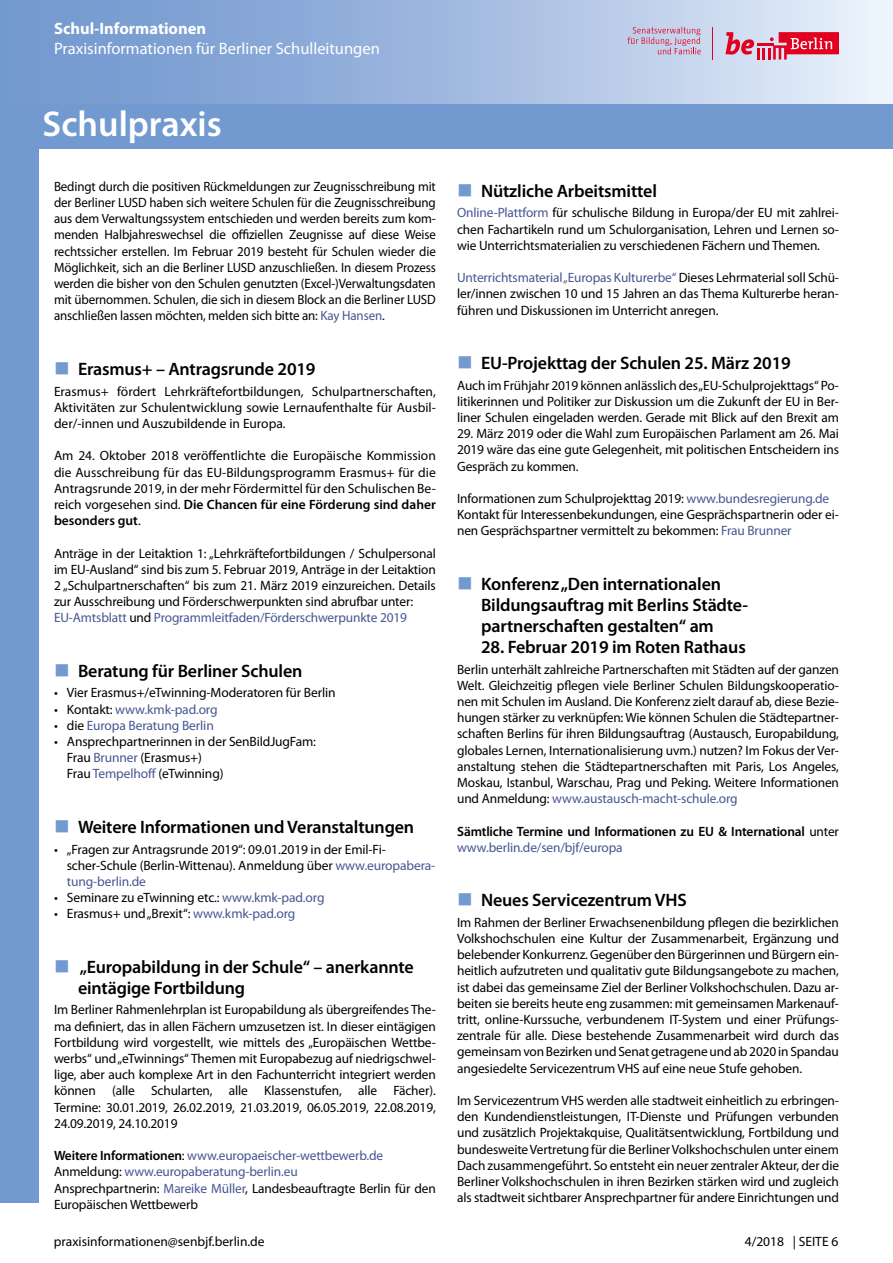
<style>
.page{position:relative;width:893px;height:1263px;background:#fff}
.page>*{position:absolute;margin:0;border:0;box-sizing:border-box;transform-origin:0 0}
.t1{font:600 36px "Myriad Pro";color:#fff}
.t2{font:600 18px/21px "Myriad Pro";letter-spacing:-.01em;color:#000}
.t3{font:16.5px "Myriad Pro";color:#fff}
.t4{font:700 16.5px "Myriad Pro";color:#fff}
.t5{font:13.5px/16.2px "Myriad Pro";letter-spacing:-.01em;color:#000;text-align:justify}
.t6{font:13.5px/16.2px "Myriad Pro";letter-spacing:-.01em;color:#000;text-align:justify;scale:.96 1}
.t7{font:600 13.5px/16.2px "Myriad Pro";letter-spacing:-.01em;color:#000}
.t8{font:13.5px "Myriad Pro";letter-spacing:-.01em;color:#465792}
.s1{color:#465792}
.s2{color:#739ad0}
.s3{font-weight:600}
.s4{color:#000}
.s5{font-weight:400}
.s6{font-weight:400;color:#465792}
</style>
<div class="page">
<div style="left:0;top:88px;width:38px;height:1115px;background:#739ad0"></div>
<div style="left:34px;top:89px;width:859px;height:60px;background:#739ad0"></div>
<div style="left:0;top:0;width:892px;height:103px;background:linear-gradient(to right,#668fcb,#e5ecf8)"></div>
<svg style="left:725px;top:32px;width:114px;height:28px;background:#de6c84"></svg>
<hr style="left:713px;top:27px;width:1px;height:33px;background:#e3001f">
<svg style="left:628px;top:27px;width:73px;height:27px;background:#c8b3cd"></svg>
<p class="t4" style="left:54px;top:20px;width:154px">Schul-Informationen</p>
<p class="t3" style="left:54px;top:40px;width:327px">Praxisinformationen für Berliner Schulleitungen</p>
<h1 class="t1" style="left:43px;top:104px;width:181px">Schulpraxis</h1>
<p class="t6" style="left:54px;top:178px;width:399px">Bedingt durch die positiven Rückmeldungen zur Zeugnisschreibung mit der Berliner LUSD haben sich weitere Schulen für die Zeugnisschreibung aus dem Verwaltungssystem entschieden und werden bereits zum kom&shy;menden Halbjahreswechsel die offiziellen Zeugnisse auf diese Weise rechtssicher erstellen. Im Februar 2019 besteht für Schulen wieder die Möglichkeit, sich an die Berliner LUSD anzuschließen. In diesem Prozess werden die bisher von den Schulen genutzten (Excel-)Verwaltungsdaten mit übernommen. Schulen, die sich in diesem Block an die Berliner LUSD anschließen lassen möchten, melden sich bitte an: <span class="s1">Kay Hansen</span>.</p>
<h2 class="t2" style="left:54px;top:359px;width:263px"><span class="s2">■</span> Erasmus+ – Antragsrunde 2019</h2>
<p class="t5" style="left:54px;top:383px;width:383px">Erasmus+ fördert Lehrkräftefortbildungen, Schulpartnerschaften, Aktivitäten zur Schulentwicklung sowie Lernaufenthalte für Ausbil&shy;der/-innen und Auszubildende in Europa.</p>
<p class="t5" style="left:54px;top:448px;width:383px">Am 24. Oktober 2018 veröffentlichte die Europäische Kommission die Ausschreibung für das EU-Bildungsprogramm Erasmus+ für die Antragsrunde 2019, in der mehr Fördermittel für den Schulischen Be&shy;reich vorgesehen sind. <span class="s3">Die Chancen für eine Förderung sind daher besonders gut</span>.</p>
<p class="t5" style="left:54px;top:545px;width:383px;text-align:left">Anträge in der Leitaktion 1: „Lehrkräftefortbildungen / Schulpersonal im EU-Ausland“ sind bis zum 5. Februar 2019, Anträge in der Leitaktion 2 „Schulpartnerschaften“ bis zum 21. März 2019 einzureichen. Details zur Ausschreibung und Förderschwerpunkten sind abrufbar unter:<br><span class="s1">EU-Amtsblatt</span> und <span class="s1">Programmleitfaden/Förderschwerpunkte 2019</span></p>
<h2 class="t2" style="left:54px;top:661px;width:250px"><span class="s2">■</span> Beratung für Berliner Schulen</h2>
<p class="t5" style="left:54px;top:685px;width:283px">• Vier Erasmus+/eTwinning-Moderatoren für Berlin</p>
<p class="t8" style="left:54px;top:702px;width:165px"><span class="s4">• Kontakt:</span> www.kmk-pad.org</p>
<p class="t8" style="left:54px;top:718px;width:161px"><span class="s4">• die</span> Europa Beratung Berlin</p>
<p class="t5" style="left:67px;top:734px;width:251px;text-align:left;text-indent:-13px">• Ansprechpartnerinnen in der SenBildJugFam:<br>Frau <span class="s1">Brunner</span> (Erasmus+)<br>Frau <span class="s1">Tempelhoff</span> (eTwinning)</p>
<h2 class="t2" style="left:54px;top:817px;width:362px"><span class="s2">■</span> Weitere Informationen und Veranstaltungen</h2>
<p class="t5" style="left:67px;top:841px;width:370px;text-align:left;text-indent:-13px">• „Fragen zur Antragsrunde 2019“: 09.01.2019 in der Emil-Fi&shy;scher-Schule (Berlin-Wittenau). Anmeldung über <span class="s1">www.europabera&shy;tung-berlin.de</span></p>
<p class="t5" style="left:54px;top:890px;width:272px">• Seminare zu eTwinning etc.: <span class="s1">www.kmk-pad.org</span></p>
<p class="t5" style="left:54px;top:906px;width:243px">• Erasmus+ und „Brexit“: <span class="s1">www.kmk-pad.org</span></p>
<h2 class="t2" style="left:78px;top:957px;width:337px;text-indent:-24px"><span class="s2">■</span> „Europabildung in der Schule“ – anerkannte eintägige Fortbildung</h2>
<p class="t5" style="left:54px;top:1002px;width:383px">Im Berliner Rahmenlehrplan ist Europabildung als übergreifendes The&shy;ma definiert, das in allen Fächern umzusetzen ist. In dieser eintägigen Fortbildung wird vorgestellt, wie mittels des „Europäischen Wettbe&shy;werbs“ und „eTwinnings“ Themen mit Europabezug auf niedrigschwel&shy;lige, aber auch komplexe Art in den Fachunterricht integriert werden können (alle Schularten, alle Klassenstufen, alle Fächer).<br>Termine: 30.01.2019, 26.02.2019, 21.03.2019, 06.05.2019, 22.08.2019, 24.09.2019, 24.10.2019</p>
<p class="t5" style="left:54px;top:1148px;width:383px;text-align:left"><span class="s3">Weitere Informationen</span>: <span class="s1">www.europaeischer-wettbewerb.de </span>Anmeldung: <span class="s1">www.europaberatung-berlin.eu<br></span>Ansprechpartnerin: <span class="s1">Mareike Müller</span>, Landesbeauftragte Berlin für den Europäischen Wettbewerb</p>
<h2 class="t2" style="left:457px;top:181px;width:201px"><span class="s2">■</span> Nützliche Arbeitsmittel</h2>
<p class="t5" style="left:457px;top:205px;width:383px"><span class="s1">Online-Plattform</span> für schulische Bildung in Europa/der EU mit zahlrei&shy;chen Fachartikeln rund um Schulorganisation, Lehren und Lernen so&shy;wie Unterrichtsmaterialien zu verschiedenen Fächern und Themen.</p>
<p class="t5" style="left:457px;top:270px;width:383px"><span class="s1">Unterrichtsmaterial „Europas Kulturerbe“</span> Dieses Lehrmaterial soll Schü&shy;ler/innen zwischen 10 und 15 Jahren an das Thema Kulturerbe heran&shy;führen und Diskussionen im Unterricht anregen.</p>
<h2 class="t2" style="left:457px;top:353px;width:335px"><span class="s2">■</span> EU-Projekttag der Schulen 25. März 2019</h2>
<p class="t5" style="left:457px;top:377px;width:383px">Auch im Frühjahr 2019 können anlässlich des „EU-Schulprojekttags“ Po&shy;litikerinnen und Politiker zur Diskussion um die Zukunft der EU in Ber&shy;liner Schulen eingeladen werden. Gerade mit Blick auf den Brexit am</p>
<p class="t5" style="left:457px;top:426px;width:383px">29. März 2019 oder die Wahl zum Europäischen Parlament am 26. Mai 2019 wäre das eine gute Gelegenheit, mit politischen Entscheidern ins Gespräch zu kommen.</p>
<p class="t5" style="left:457px;top:491px;width:383px;text-align:left">Informationen zum Schulprojekttag 2019: <span class="s1">www.bundesregierung.de<br></span>Kontakt für Interessenbekundungen, eine Gesprächspartnerin oder ei&shy;nen Gesprächspartner vermittelt zu bekommen: <span class="s1">Frau Brunner</span></p>
<h2 class="t2" style="left:481px;top:574px;width:269px;text-indent:-24px"><span class="s2">■</span> Konferenz „Den internationalen<br>Bildungsauftrag mit Berlins Städte&shy;partnerschaften gestalten“ am</h2>
<h2 class="t2" style="left:481px;top:637px;width:266px">28. Februar 2019 im Roten Rathaus</h2>
<p class="t5" style="left:457px;top:661px;width:383px">Berlin unterhält zahlreiche Partnerschaften mit Städten auf der ganzen Welt. Gleichzeitig pflegen viele Berliner Schulen Bildungskooperatio&shy;nen mit Schulen im Ausland. Die Konferenz zielt darauf ab, diese Bezie&shy;hungen stärker zu verknüpfen: Wie können Schulen die Städtepartner&shy;schaften Berlins für ihren Bildungsauftrag (Austausch, Europabildung, globales Lernen, Internationalisierung uvm.) nutzen? Im Fokus der Ver&shy;anstaltung stehen die Städtepartnerschaften mit Paris, Los Angeles, Moskau, Istanbul, Warschau, Prag und Peking. Weitere Informationen und Anmeldung: <span class="s1">www.austausch-macht-schule.org</span></p>
<p class="t7" style="left:457px;top:823px;width:383px">Sämtliche Termine und Informationen zu EU &amp; International <span class="s5">unter </span><span class="s6">www.berlin.de/sen/bjf/europa</span></p>
<h2 class="t2" style="left:457px;top:890px;width:231px"><span class="s2">■</span> Neues Servicezentrum VHS</h2>
<p class="t5" style="left:457px;top:914px;width:383px">Im Rahmen der Berliner Erwachsenenbildung pflegen die bezirklichen Volkshochschulen eine Kultur der Zusammenarbeit, Ergänzung und belebender Konkurrenz. Gegenüber den Bürgerinnen und Bürgern ein&shy;heitlich aufzutreten und qualitativ gute Bildungsangebote zu machen, ist dabei das gemeinsame Ziel der Berliner Volkshochschulen. Dazu ar&shy;beiten sie bereits heute eng zusammen: mit gemeinsamen Markenauf&shy;tritt, online-Kurssuche, verbundenem IT-System und einer Prüfungs&shy;zentrale für alle. Diese bestehende Zusammenarbeit wird durch das gemeinsam von Bezirken und Senat getragene und ab 2020 in Spandau angesiedelte Servicezentrum VHS auf eine neue Stufe gehoben.</p>
<p class="t5" style="left:457px;top:1093px;width:383px">Im Servicezentrum VHS werden alle stadtweit einheitlich zu erbringen&shy;den Kundendienstleistungen, IT-Dienste und Prüfungen verbunden und zusätzlich Projektakquise, Qualitätsentwicklung, Fortbildung und bundesweite Vertretung für die Berliner Volkshochschulen unter einem Dach zusammengeführt. So entsteht ein neuer zentraler Akteur, der die Berliner Volkshochschulen in ihren Bezirken stärken wird und zugleich als stadtweit sichtbarer Ansprechpartner für andere Einrichtungen und</p>
<p class="t5" style="left:54px;top:1233px;width:212px">praxisinformationen@senbjf.berlin.de</p>
<p class="t5" style="left:745px;top:1233px;width:95px">4/2018 | SEITE 6</p>
</div>
